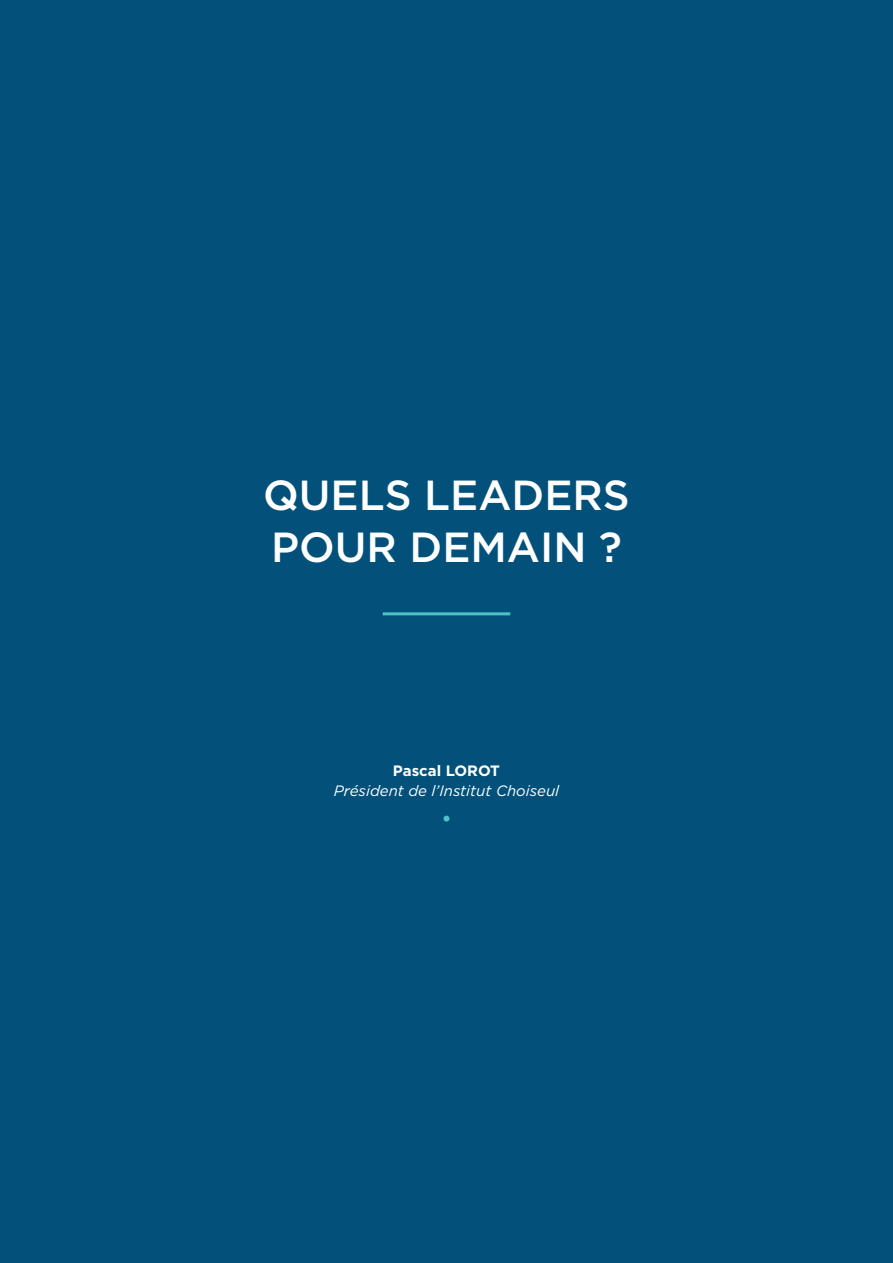
<style>
.page{position:relative;width:893px;height:1263px;background:#03517a}
.page>*{position:absolute;margin:0;border:0;box-sizing:border-box;transform-origin:0 0}
.titres_focus{font:500 42px "Gotham";color:#fff}
.body{font:italic 15px "Gotham";color:#fff}
.body-2{font:700 15px "Gotham";color:#fff}
</style>
<div class="page">
<svg style="left:443px;top:816px;width:6px;height:5px"></svg>
<hr style="left:383px;top:612px;width:127px;height:3px;background:#4dc2c6">
<p class="titres_focus" style="left:263px;top:467px;width:368px">QUELS LEADERS</p>
<p class="titres_focus" style="left:271px;top:520px;width:352px">POUR DEMAIN ?</p>
<p class="body-2" style="left:393px;top:761px;width:109px">Pascal LOROT</p>
<p class="body" style="left:334px;top:781px;width:227px">Président de l’Institut Choiseul</p>
</div>
